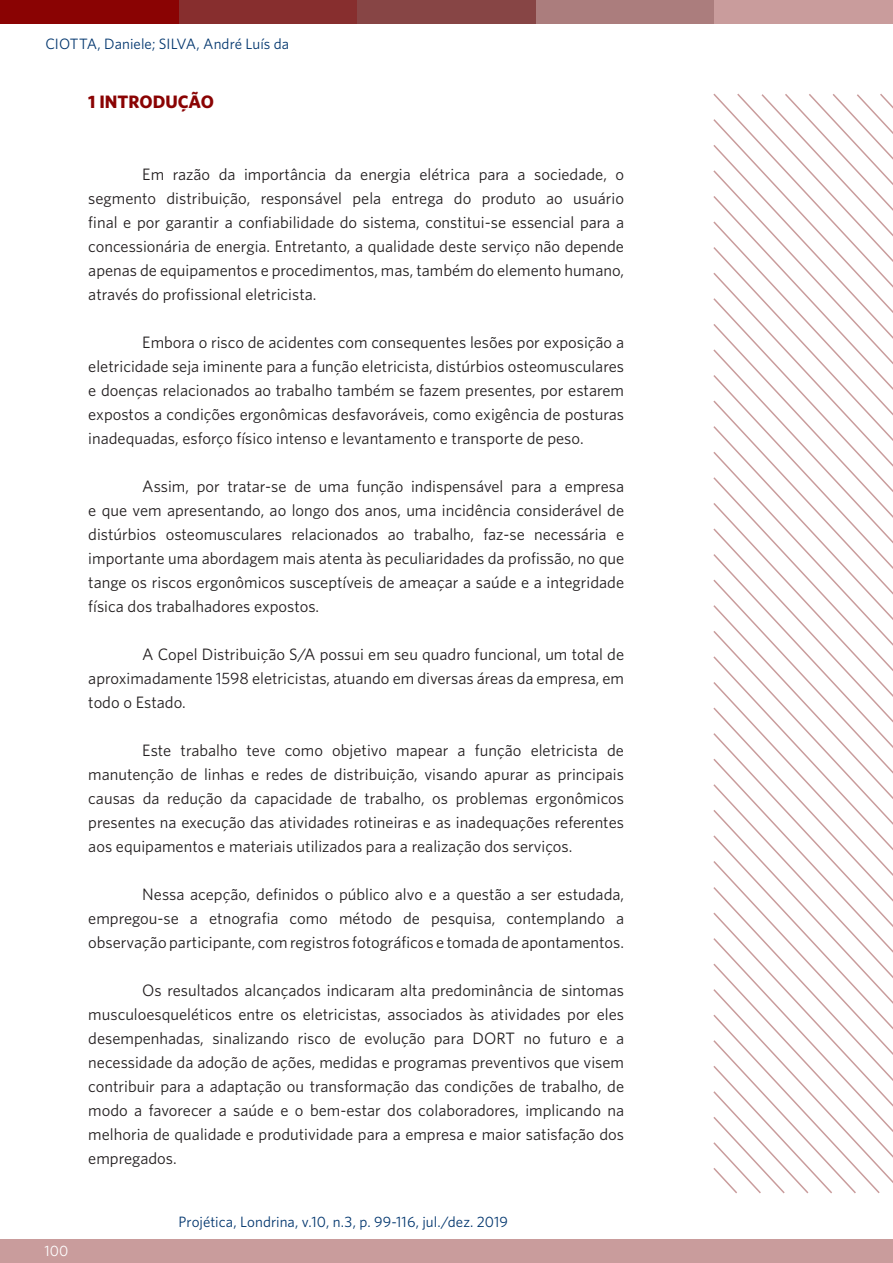
<style>
.page{position:relative;width:893px;height:1263px;background:#fff}
.page>*{position:absolute;margin:0;border:0;box-sizing:border-box;transform-origin:0 0}
.t1{font:700 18px "Whitney";color:#8a0303}
.t2{font:16.5px/24px "Whitney";color:#231f20;text-align:justify}
.cabecalho{font:15px "Whitney";color:#02366e}
.t3{font:15px "Whitney";color:#fff}
</style>
<div class="page">
<svg style="left:713px;top:450px;width:180px;height:26px"></svg>
<svg style="left:713px;top:476px;width:180px;height:25px"></svg>
<svg style="left:713px;top:501px;width:180px;height:26px"></svg>
<svg style="left:713px;top:527px;width:180px;height:25px"></svg>
<svg style="left:713px;top:552px;width:180px;height:26px"></svg>
<svg style="left:713px;top:578px;width:180px;height:26px"></svg>
<svg style="left:713px;top:604px;width:180px;height:25px"></svg>
<svg style="left:713px;top:629px;width:180px;height:26px"></svg>
<svg style="left:713px;top:655px;width:180px;height:25px"></svg>
<svg style="left:713px;top:680px;width:180px;height:26px"></svg>
<svg style="left:713px;top:706px;width:180px;height:25px"></svg>
<svg style="left:713px;top:731px;width:180px;height:26px"></svg>
<svg style="left:713px;top:757px;width:180px;height:26px"></svg>
<svg style="left:713px;top:783px;width:180px;height:25px"></svg>
<svg style="left:713px;top:808px;width:180px;height:26px"></svg>
<svg style="left:713px;top:834px;width:180px;height:25px"></svg>
<svg style="left:713px;top:859px;width:180px;height:26px"></svg>
<svg style="left:736px;top:93px;width:157px;height:360px"></svg>
<svg style="left:713px;top:885px;width:180px;height:26px"></svg>
<svg style="left:713px;top:911px;width:180px;height:25px"></svg>
<svg style="left:713px;top:936px;width:180px;height:26px"></svg>
<svg style="left:713px;top:962px;width:180px;height:232px"></svg>
<div style="left:536px;top:0;width:178px;height:23px;background:#ab7d7d"></div>
<div style="left:714px;top:0;width:179px;height:23px;background:#c99c9c"></div>
<div style="left:0;top:1239px;width:893px;height:24px;background:#c99c9c"></div>
<div style="left:357px;top:0;width:179px;height:23px;background:#874545"></div>
<div style="left:179px;top:0;width:178px;height:23px;background:#872e2e"></div>
<div style="left:0;top:0;width:179px;height:23px;background:#8a0303"></div>
<p class="cabecalho" style="left:45px;top:34px;width:245px">CIOTTA, Daniele; SILVA, André Luís da</p>
<p class="t1" style="left:88px;top:89px;width:127px">1 INTRODUÇÃO</p>
<p class="t2" style="left:88px;top:162px;width:537px;text-indent:54px">Em razão da importância da energia elétrica para a sociedade, o segmento distribuição, responsável pela entrega do produto ao usuário final e por garantir a confiabilidade do sistema, constitui-se essencial para a concessionária de energia. Entretanto, a qualidade deste serviço não depende apenas de equipamentos e procedimentos, mas, também do elemento humano, através do profissional eletricista.</p>
<p class="t2" style="left:88px;top:330px;width:537px;text-indent:54px">Embora o risco de acidentes com consequentes lesões por exposição a eletricidade seja iminente para a função eletricista, distúrbios osteomusculares e doenças relacionados ao trabalho também se fazem presentes, por estarem expostos a condições ergonômicas desfavoráveis, como exigência de posturas inadequadas, esforço físico intenso e levantamento e transporte de peso.</p>
<p class="t2" style="left:88px;top:474px;width:537px;text-indent:54px">Assim, por tratar-se de uma função indispensável para a empresa e que vem apresentando, ao longo dos anos, uma incidência considerável de distúrbios osteomusculares relacionados ao trabalho, faz-se necessária e importante uma abordagem mais atenta às peculiaridades da profissão, no que tange os riscos ergonômicos susceptíveis de ameaçar a saúde e a integridade física dos trabalhadores expostos.</p>
<p class="t2" style="left:88px;top:642px;width:537px;text-indent:54px">A Copel Distribuição S/A possui em seu quadro funcional, um total de aproximadamente 1598 eletricistas, atuando em diversas áreas da empresa, em todo o Estado.</p>
<p class="t2" style="left:88px;top:738px;width:537px;text-indent:54px">Este trabalho teve como objetivo mapear a função eletricista de manutenção de linhas e redes de distribuição, visando apurar as principais causas da redução da capacidade de trabalho, os problemas ergonômicos presentes na execução das atividades rotineiras e as inadequações referentes aos equipamentos e materiais utilizados para a realização dos serviços.</p>
<p class="t2" style="left:88px;top:882px;width:537px;text-indent:54px">Nessa acepção, definidos o público alvo e a questão a ser estudada, empregou-se a etnografia como método de pesquisa, contemplando a observação participante, com registros fotográficos e tomada de apontamentos.</p>
<p class="t2" style="left:88px;top:978px;width:537px;text-indent:54px">Os resultados alcançados indicaram alta predominância de sintomas musculoesqueléticos entre os eletricistas, associados às atividades por eles desempenhadas, sinalizando risco de evolução para DORT no futuro e a necessidade da adoção de ações, medidas e programas preventivos que visem contribuir para a adaptação ou transformação das condições de trabalho, de modo a favorecer a saúde e o bem-estar dos colaboradores, implicando na melhoria de qualidade e produtividade para a empresa e maior satisfação dos empregados.</p>
<p class="t3" style="left:45px;top:1241px;width:25px">100</p>
<p class="cabecalho" style="left:179px;top:1212px;width:331px">Projética, Londrina, v.10, n.3, p. 99-116, jul./dez. 2019</p>
</div>
